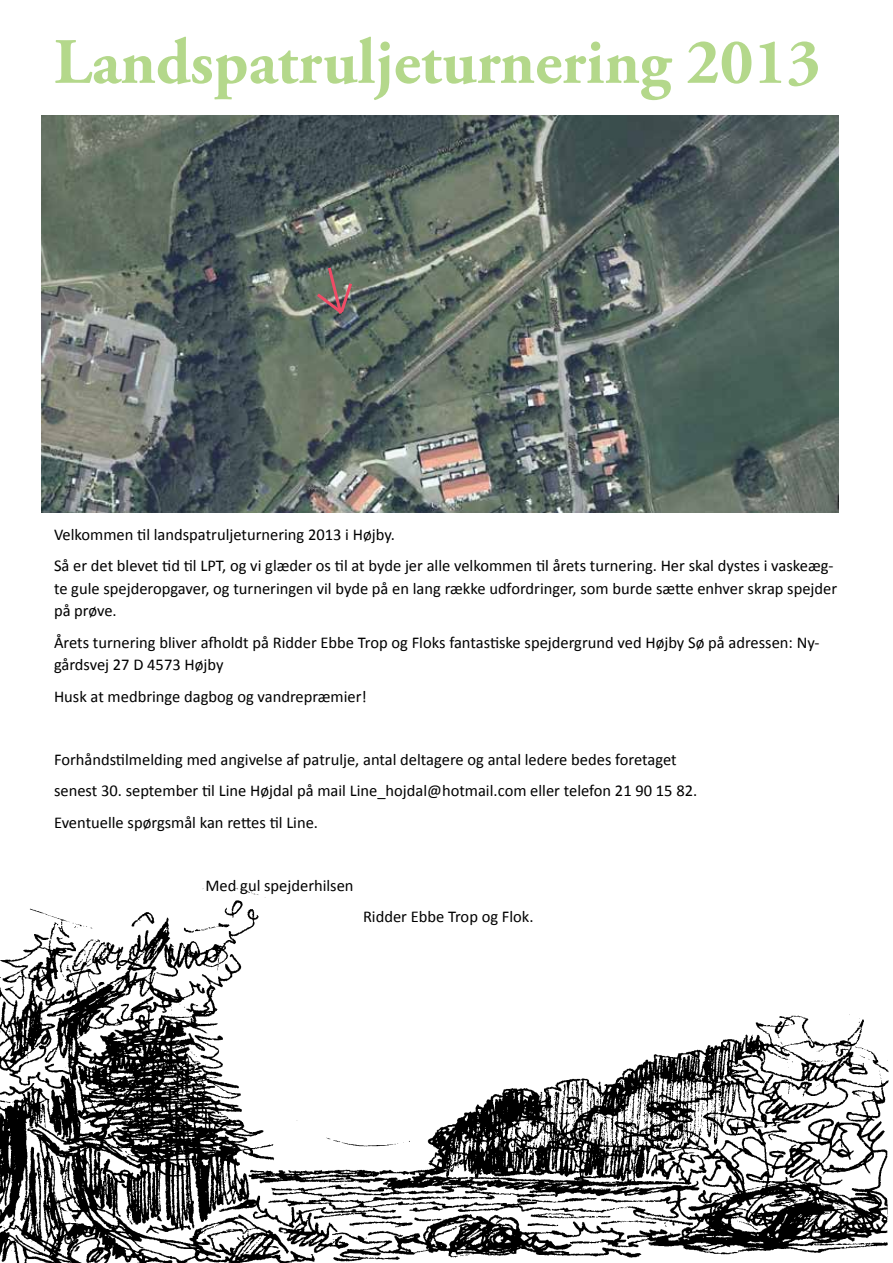
<style>
.page{position:relative;width:893px;height:1263px;background:#fff}
.page>*{position:absolute;margin:0;border:0;box-sizing:border-box;transform-origin:0 0}
.t1{font:700 64.5px "Adobe Garamond Pro";color:#b4d88b}
.t2{font:16.5px/31.5px "Calibri";color:#000}
.t3{font:15px "Verdana";color:#000}
</style>
<div class="page">
<img style="left:42px;top:115px;width:797px;height:397px">
<svg style="left:314px;top:264px;width:40px;height:53px;background:#756a66"></svg>
<img style="left:0;top:888px;width:889px;height:375px">
<h1 class="t1" style="left:54px;top:25px;width:768px">Landspatruljeturnering 2013</h1>
<p class="t2" style="left:54px;top:518px;width:781px">Velkommen til landspatruljeturnering 2013 i Højby.<br>Så er det blevet tid til LPT, og vi glæder os til at byde jer alle velkommen til årets turnering. Her skal dystes i vaskeæg-</p>
<p class="t2" style="left:54px;top:577px;width:785px;line-height:22.5px">te gule spejderopgaver, og turneringen vil byde på en lang række udfordringer, som burde sætte enhver skrap spejder på prøve.</p>
<p class="t2" style="left:54px;top:631px;width:767px;line-height:22.5px">Årets turnering bliver afholdt på Ridder Ebbe Trop og Floks fantastiske spejdergrund ved Højby Sø på adressen: Ny&shy;gårdsvej 27 D 4573 Højby</p>
<p class="t2" style="left:54px;top:680px;width:314px">Husk at medbringe dagbog og vandrepræmier!</p>
<p class="t2" style="left:54px;top:743px;width:645px">Forhåndstilmelding med angivelse af patrulje, antal deltagere og antal ledere bedes foretaget senest 30. september til Line Højdal på mail Line_hojdal@hotmail.com eller telefon 21 90 15 82.<br>Eventuelle spørgsmål kan rettes til Line.</p>
<p class="t3" style="left:54px;top:1229px;width:21px">16</p>
<p class="t2" style="left:206px;top:869px;width:150px">Med gul spejderhilsen</p>
<p class="t2" style="left:363px;top:901px;width:172px">Ridder Ebbe Trop og Flok.</p>
</div>
